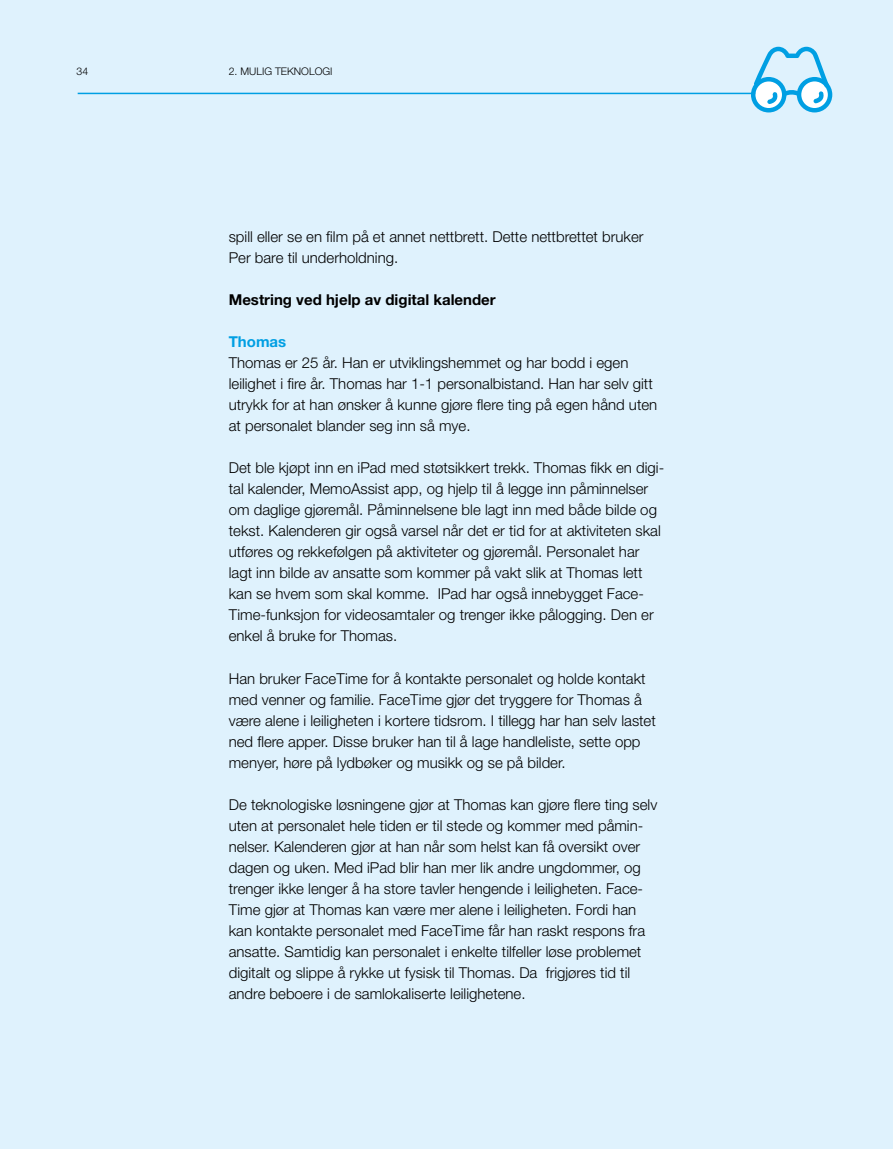
<style>
.page{position:relative;width:893px;height:1149px;background:#fff}
.page>*{position:absolute;margin:0;border:0;box-sizing:border-box;transform-origin:0 0}
.t1{font:300 15px/21px "Helvetica Neue";color:#000}
.t2{font:700 15px "Helvetica Neue";color:#000}
.t3{font:700 15px "Helvetica Neue";color:#009fe3}
.t4{font:300 10.5px "Helvetica Neue";color:#000}
</style>
<div class="page">
<div style="left:0;top:0;width:893px;height:1148px;background:#dff2fd"></div>
<hr style="left:78px;top:93px;width:737px;height:1px;background:#009fe3">
<svg style="left:751px;top:47px;width:81px;height:65px"></svg>
<p class="t4" style="left:77px;top:65px;width:13px">34</p>
<p class="t4" style="left:229px;top:65px;width:105px">2. MULIG TEKNOLOGI</p>
<p class="t1" style="left:229px;top:226px;width:416px">spill eller se en film på et annet nettbrett. Dette nettbrettet bruker<br>Per bare til underholdning.</p>
<p class="t2" style="left:229px;top:290px;width:268px">Mestring ved hjelp av digital kalender</p>
<p class="t3" style="left:229px;top:332px;width:59px">Thomas</p>
<p class="t1" style="left:229px;top:352px;width:430px">Thomas er 25 år. Han er utviklingshemmet og har bodd i egen leilighet i fire år. Thomas har 1-1 personalbistand. Han har selv gitt utrykk for at han ønsker å kunne gjøre flere ting på egen hånd uten at personalet blander seg inn så mye.</p>
<p class="t1" style="left:229px;top:457px;width:437px">Det ble kjøpt inn en iPad med støtsikkert trekk. Thomas fikk en digi&shy;tal kalender, MemoAssist app, og hjelp til å legge inn påminnelser om daglige gjøremål. Påminnelsene ble lagt inn med både bilde og tekst. Kalenderen gir også varsel når det er tid for at aktiviteten skal utføres og rekkefølgen på aktiviteter og gjøremål. Personalet har lagt inn bilde av ansatte som kommer på vakt slik at Thomas lett kan se hvem som skal komme. IPad har også innebygget Face-Time-funksjon for videosamtaler og trenger ikke pålogging. Den er enkel å bruke for Thomas.</p>
<p class="t1" style="left:229px;top:667px;width:429px">Han bruker FaceTime for å kontakte personalet og holde kontakt med venner og familie. FaceTime gjør det tryggere for Thomas å være alene i leiligheten i kortere tidsrom. I tillegg har han selv lastet ned flere apper. Disse bruker han til å lage handleliste, sette opp menyer, høre på lydbøker og musikk og se på bilder.</p>
<p class="t1" style="left:229px;top:793px;width:430px">De teknologiske løsningene gjør at Thomas kan gjøre flere ting selv uten at personalet hele tiden er til stede og kommer med påmin&shy;nelser. Kalenderen gjør at han når som helst kan få oversikt over dagen og uken. Med iPad blir han mer lik andre ungdommer, og trenger ikke lenger å ha store tavler hengende i leiligheten. Face-Time gjør at Thomas kan være mer alene i leiligheten. Fordi han kan kontakte personalet med FaceTime får han raskt respons fra ansatte. Samtidig kan personalet i enkelte tilfeller løse problemet digitalt og slippe å rykke ut fysisk til Thomas. Da frigjøres tid til andre beboere i de samlokaliserte leilighetene.</p>
</div>
